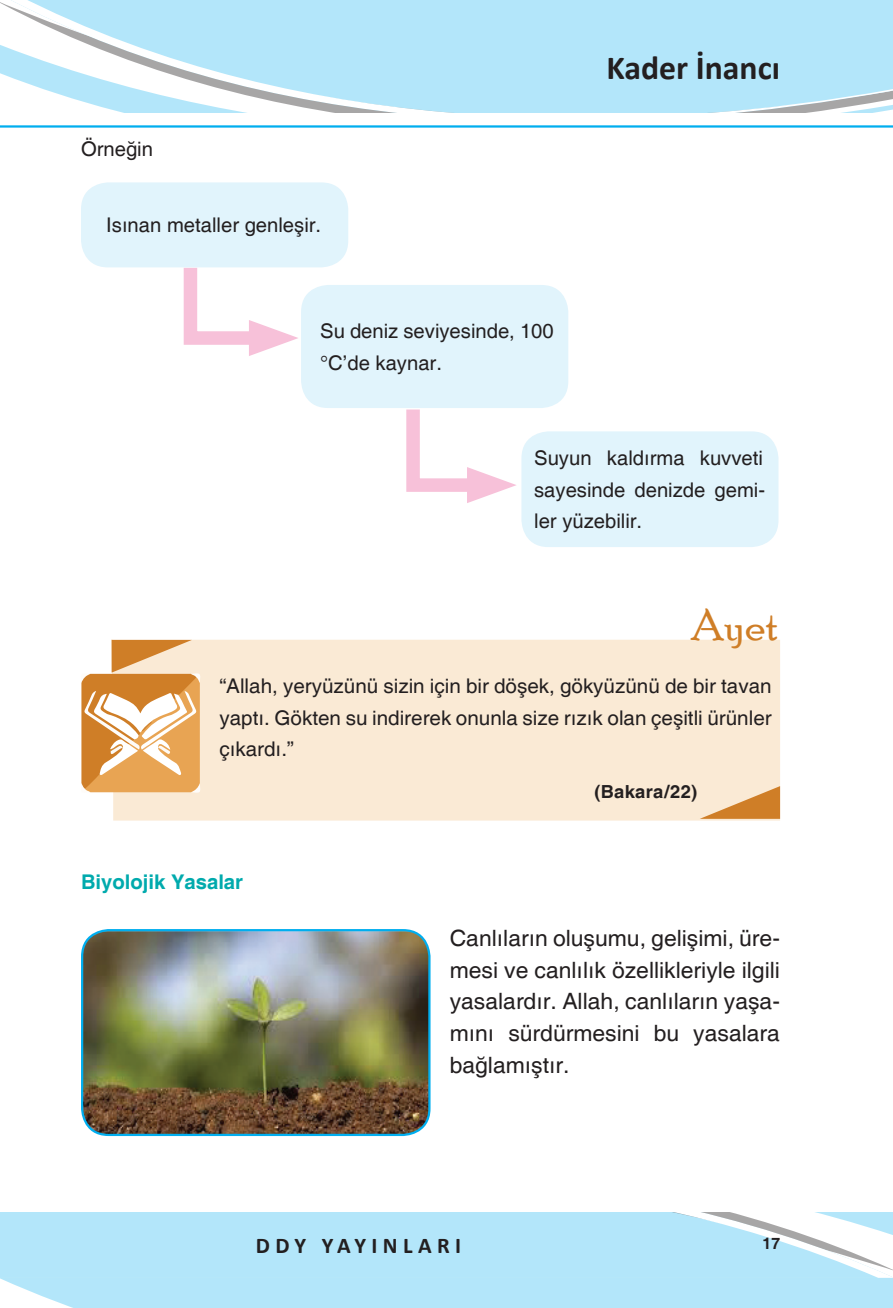
<style>
.page{position:relative;width:893px;height:1308px;background:#fff}
.page>*{position:absolute;margin:0;border:0;box-sizing:border-box;transform-origin:0 0}
.t1{font:45px "Poor Richard";color:#cf7e27}
.t2{font:700 33.75px "Calibri";color:#231f20}
.t3{font:22.5px/31.5px "Helvetica";color:#231f20;text-align:justify}
.t4{font:700 22.5px "Calibri";letter-spacing:.24em;color:#231f20}
.t5{font:20.25px/31.5px "Helvetica";color:#231f20;text-align:justify}
.t6{font:700 20.25px "Helvetica";color:#00aaad}
.t7{font:700 18px "Helvetica";letter-spacing:.015em;color:#231f20}
.t8{font:700 15.75px "Helvetica";color:#231f20}
</style>
<div class="page">
<svg style="left:0;top:1213px;width:893px;height:94px;background:#b8e6f9"></svg>
<svg style="left:0;top:0;width:893px;height:45px;background:#b8e6f9"></svg>
<svg style="left:0;top:45px;width:893px;height:67px;fill:#b3e6fa"></svg>
<hr style="left:0;top:125px;width:893px;height:3px;background:#00aeef">
<div style="left:81px;top:182px;width:267px;height:85px;background:#e1f4fc;border-radius:27px"></div>
<div style="left:301px;top:285px;width:267px;height:123px;background:#e1f4fc;border-radius:27px"></div>
<div style="left:521px;top:431px;width:257px;height:116px;background:#e1f4fc;border-radius:27px"></div>
<svg style="left:177px;top:267px;width:122px;height:89px"></svg>
<svg style="left:406px;top:409px;width:110px;height:94px"></svg>
<div style="left:111px;top:639px;width:669px;height:181px;background:#faead5"></div>
<svg style="left:700px;top:786px;width:80px;height:33px;background:#e4b47e"></svg>
<svg style="left:81px;top:640px;width:120px;height:153px"></svg>
<img style="left:82px;top:932px;width:346px;height:202px">
<div style="left:81px;top:929px;width:350px;height:207px;border:2px solid #00aeef;border-radius:26px"></div>
<p class="t5" style="left:81px;top:134px;width:74px">Örneğin</p>
<p class="t5" style="left:106px;top:210px;width:216px">Isınan metaller genleşir.</p>
<p class="t5" style="left:320px;top:316px;width:235px">Su deniz seviyesinde, 100 °C’de kaynar.</p>
<h2 class="t2" style="left:606px;top:44px;width:175px">Kader İnancı</h2>
<p class="t5" style="left:534px;top:443px;width:232px">Suyun kaldırma kuvveti sayesinde denizde gemi&shy;ler yüzebilir.</p>
<h1 class="t1" style="left:691px;top:599px;width:89px">Ayet</h1>
<p class="t5" style="left:219px;top:671px;width:554px">“Allah, yeryüzünü sizin için bir döşek, gökyüzünü de bir tavan yaptı. Gökten su indirerek onunla size rızık olan çeşitli ürünler çıkardı.”</p>
<p class="t7" style="left:594px;top:780px;width:104px">(Bakara/22)</p>
<p class="t6" style="left:81px;top:870px;width:164px">Biyolojik Yasalar</p>
<p class="t3" style="left:450px;top:923px;width:332px">Canlıların oluşumu, gelişimi, üre&shy;mesi ve canlılık özellikleriyle ilgili yasalardır. Allah, canlıların yaşa&shy;mını sürdürmesini bu yasalara bağlamıştır.</p>
<p class="t4" style="left:256px;top:1229px;width:207px">DDY YAYINLARI</p>
<p class="t8" style="left:763px;top:1233px;width:19px">17</p>
</div>
